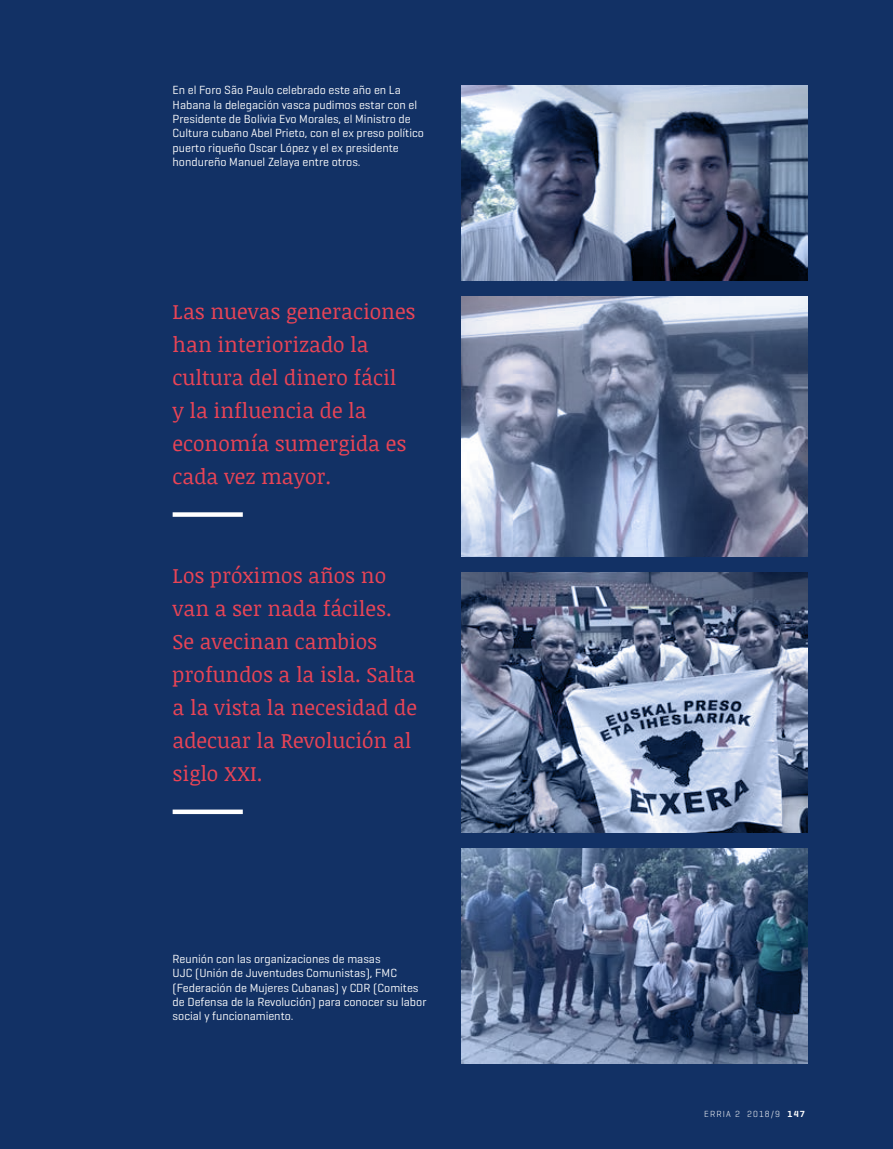
<style>
.page{position:relative;width:893px;height:1149px;background:#fff}
.page>*{position:absolute;margin:0;border:0;box-sizing:border-box;transform-origin:0 0}
.t1{font:21px/33px "Noticia Text";color:#e94456}
.t2{font:12px/14.4px "Geogrotesque";color:#fff}
.t3{font:300 9px "Geogrotesque";letter-spacing:.12em;color:#fff}
.s1{font-weight:600}
</style>
<div class="page">
<div style="left:0;top:0;width:893px;height:1148px;background:#123165"></div>
<svg style="left:173px;top:512px;width:70px;height:4px"></svg>
<svg style="left:173px;top:809px;width:70px;height:4px"></svg>
<svg style="left:461px;top:85px;width:347px;height:979px;background:#6b7a97"></svg>
<p class="t2" style="left:173px;top:82px;width:253px">En el Foro São Paulo celebrado este año en La Habana la delegación vasca pudimos estar con el Presidente de Bolivia Evo Morales, el Ministro de Cultura cubano Abel Prieto, con el ex preso político puerto riqueño Oscar López y el ex presidente hondureño Manuel Zelaya entre otros.</p>
<h1 class="t1" style="left:173px;top:294px;width:244px">Las nuevas generaciones han interiorizado la cultura del dinero fácil<br>y la influencia de la economía sumergida es cada vez mayor.</h1>
<h1 class="t1" style="left:173px;top:558px;width:246px">Los próximos años no van a ser nada fáciles.<br>Se avecinan cambios profundos a la isla. Salta a la vista la necesidad de adecuar la Revolución al siglo XXI.</h1>
<p class="t2" style="left:173px;top:950px;width:255px">Reunión con las organizaciones de masas<br>UJC (Unión de Juventudes Comunistas), FMC (Federación de Mujeres Cubanas) y CDR (Comites de Defensa de la Revolución) para conocer su labor social y funcionamiento.</p>
<p class="t3" style="left:704px;top:1108px;width:102px">ERRIA 2 2018/9 <span class="s1">147</span></p>
</div>
